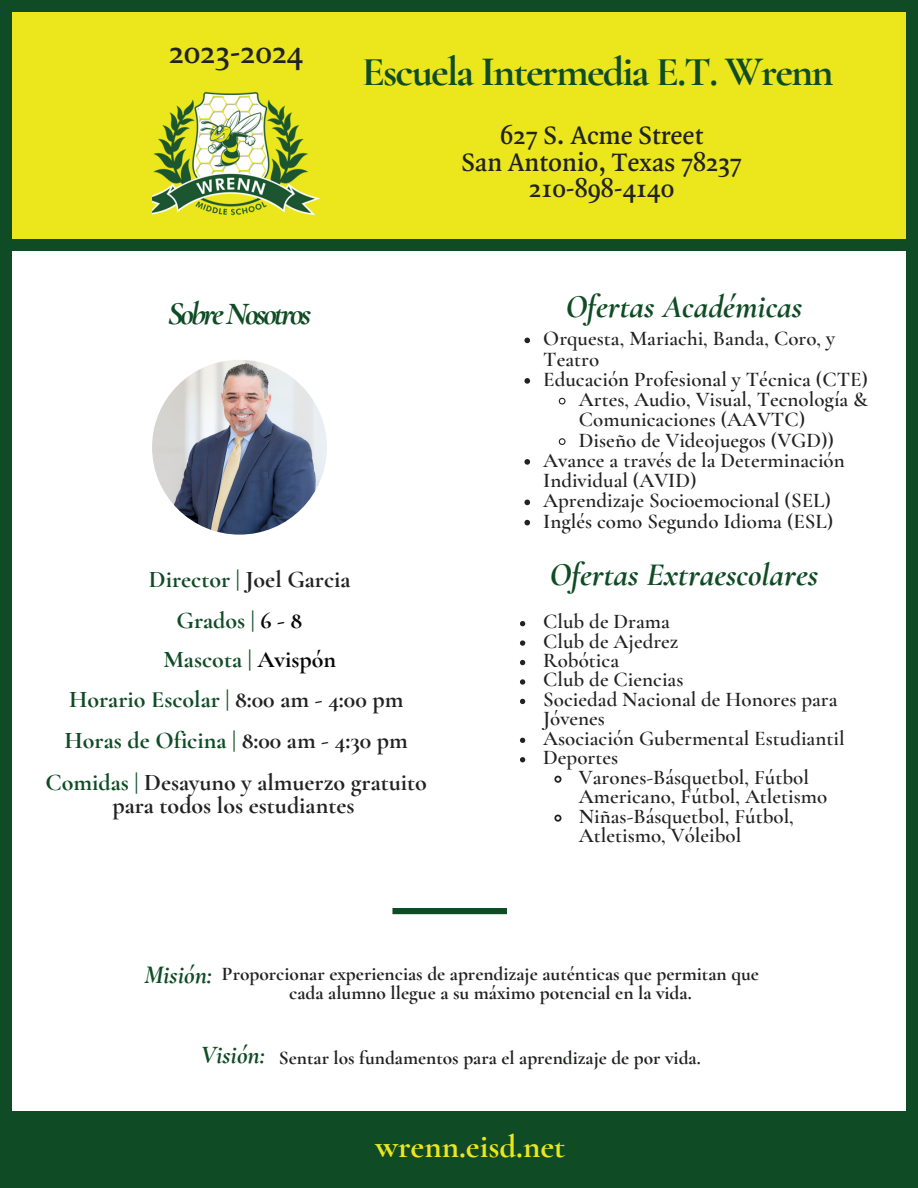
<style>
.page{position:relative;width:918px;height:1188px;background:#fff}
.page>*{position:absolute;margin:0;border:0;box-sizing:border-box;transform-origin:0 0}
.t1{font:700 42px "Cormorant Garamond";letter-spacing:-.04em;color:#0f4c25}
.t2{font:italic 700 33px "Cormorant Garamond";color:#0f4c25}
.t3{font:700 33px "Cormorant Garamond";color:#ebe71c}
.t4{font:italic 700 33px "Cormorant Garamond";letter-spacing:-.085em;color:#0f4c25}
.t5{font:600 33px "Quadraat OT";color:#212321}
.t6{font:600 27px "Quadraat OT";color:#212321}
.t7{font:italic 700 25.8px "Cormorant Garamond";color:#0f4c25}
.t8{font:700 24px "Cormorant Garamond";color:#0f4c25}
.t9{font:700 24px/23px "Cormorant Garamond";color:#212321;text-align:center}
.t10{font:600 21px/20.2px "Cormorant Garamond";color:#212321}
.t11{font:700 19.35px/19px "Cormorant Garamond";color:#212321;text-align:center}
.s1{color:#0f4c25}
.s2{color:#080606}
.s3{color:#212321}
</style>
<div class="page">
<div style="left:10px;top:10px;width:902px;height:232px;background:#ebe71c"></div>
<div style="left:0;top:0;width:11px;height:1188px;background:#0f4c25"></div>
<div style="left:907px;top:0;width:11px;height:1188px;background:#0f4c25"></div>
<div style="left:0;top:1111px;width:918px;height:77px;background:#0f4c25"></div>
<div style="left:0;top:0;width:918px;height:11px;background:#0f4c25"></div>
<div style="left:0;top:240px;width:918px;height:11px;background:#0f4c25"></div>
<img style="left:152px;top:91px;width:168px;height:125px">
<img style="left:152px;top:360px;width:175px;height:175px;border-radius:50%">
<svg style="left:524px;top:338px;width:6px;height:5px"></svg>
<svg style="left:524px;top:378px;width:6px;height:6px"></svg>
<svg style="left:558px;top:397px;width:8px;height:8px"></svg>
<svg style="left:558px;top:438px;width:8px;height:7px"></svg>
<svg style="left:524px;top:459px;width:6px;height:6px"></svg>
<svg style="left:524px;top:500px;width:6px;height:5px"></svg>
<svg style="left:524px;top:520px;width:6px;height:5px"></svg>
<svg style="left:520px;top:621px;width:5px;height:5px"></svg>
<svg style="left:520px;top:640px;width:5px;height:6px"></svg>
<svg style="left:520px;top:660px;width:5px;height:5px"></svg>
<svg style="left:520px;top:679px;width:5px;height:6px"></svg>
<svg style="left:520px;top:699px;width:5px;height:5px"></svg>
<svg style="left:520px;top:738px;width:5px;height:5px"></svg>
<svg style="left:520px;top:757px;width:5px;height:5px"></svg>
<svg style="left:554px;top:775px;width:8px;height:8px"></svg>
<svg style="left:554px;top:814px;width:8px;height:8px"></svg>
<svg style="left:392px;top:908px;width:115px;height:6px"></svg>
<p class="t5" style="left:169px;top:38px;width:136px">2023-2024</p>
<p class="t4" style="left:168px;top:294px;width:145px">SobreNosotros</p>
<p class="t1" style="left:362px;top:46px;width:473px">Escuela Intermedia E.T. Wrenn</p>
<p class="t6" style="left:500px;top:124px;width:205px">627 S. Acme Street</p>
<p class="t6" style="left:462px;top:150px;width:282px">San Antonio, Texas 78237</p>
<p class="t6" style="left:529px;top:177px;width:147px">210-898-4140</p>
<p class="t2" style="left:566px;top:287px;width:238px">Ofertas Académicas</p>
<p class="t10" style="left:543px;top:329px;width:293px">Orquesta, Mariachi, Banda, Coro, y<br>Teatro</p>
<p class="t10" style="left:543px;top:369px;width:326px">Educación Profesional y Técnica (CTE)</p>
<p class="t10" style="left:579px;top:389px;width:291px">Artes, Audio, Visual, Tecnología &amp;<br>Comunicaciones (AAVTC)</p>
<p class="t10" style="left:579px;top:430px;width:257px">Diseño de Videojuegos (VGD))</p>
<p class="t10" style="left:543px;top:450px;width:303px">Avance a través de la Determinación<br>Individual (AVID)</p>
<p class="t10" style="left:543px;top:491px;width:289px">Aprendizaje Socioemocional (SEL)</p>
<p class="t10" style="left:543px;top:511px;width:292px">Inglés como Segundo Idioma (ESL)</p>
<p class="t9" style="left:149px;top:568px;width:203px"><span class="s1">Director |</span> Joel Garcia</p>
<p class="t8" style="left:177px;top:605px;width:127px">Grados | <span class="s2">6 - 8</span></p>
<p class="t8" style="left:163px;top:645px;width:174px">Mascota | <span class="s2">Avispón</span></p>
<p class="t8" style="left:69px;top:685px;width:336px">Horario Escolar | <span class="s3">8:00 am - 4:00 pm</span></p>
<p class="t8" style="left:65px;top:726px;width:345px">Horas de Oficina | <span class="s3">8:00 am - 4:30 pm</span></p>
<p class="t9" style="left:46px;top:770px;width:383px"><span class="s1">Comidas |</span> Desayuno y almuerzo gratuito para todos los estudiantes</p>
<p class="t2" style="left:550px;top:555px;width:270px">Ofertas Extraescolares</p>
<p class="t10" style="left:543px;top:611px;width:128px">Club de Drama</p>
<p class="t10" style="left:543px;top:631px;width:137px">Club de Ajedrez</p>
<p class="t10" style="left:543px;top:650px;width:77px">Robótica</p>
<p class="t10" style="left:543px;top:670px;width:142px">Club de Ciencias</p>
<p class="t10" style="left:543px;top:689px;width:296px;line-height:19.5px">Sociedad Nacional de Honores para<br>Jóvenes</p>
<p class="t10" style="left:543px;top:728px;width:303px">Asociación Gubermental Estudiantil</p>
<p class="t10" style="left:543px;top:747px;width:76px">Deportes</p>
<p class="t10" style="left:579px;top:767px;width:250px;line-height:19.5px">Varones-Básquetbol, Fútbol<br>Americano, Fútbol, Atletismo</p>
<p class="t10" style="left:579px;top:806px;width:217px;line-height:19.5px">Niñas-Básquetbol, Fútbol,<br>Atletismo, Vóleibol</p>
<p class="t7" style="left:144px;top:959px;width:70px">Misión:</p>
<p class="t11" style="left:222px;top:965px;width:539px">Proporcionar experiencias de aprendizaje auténticas que permitan que cada alumno llegue a su máximo potencial en la vida.</p>
<p class="t7" style="left:201px;top:1039px;width:66px">Visión:</p>
<p class="t11" style="left:279px;top:1048px;width:423px">Sentar los fundamentos para el aprendizaje de por vida.</p>
<p class="t3" style="left:375px;top:1127px;width:191px">wrenn.eisd.net</p>
</div>
